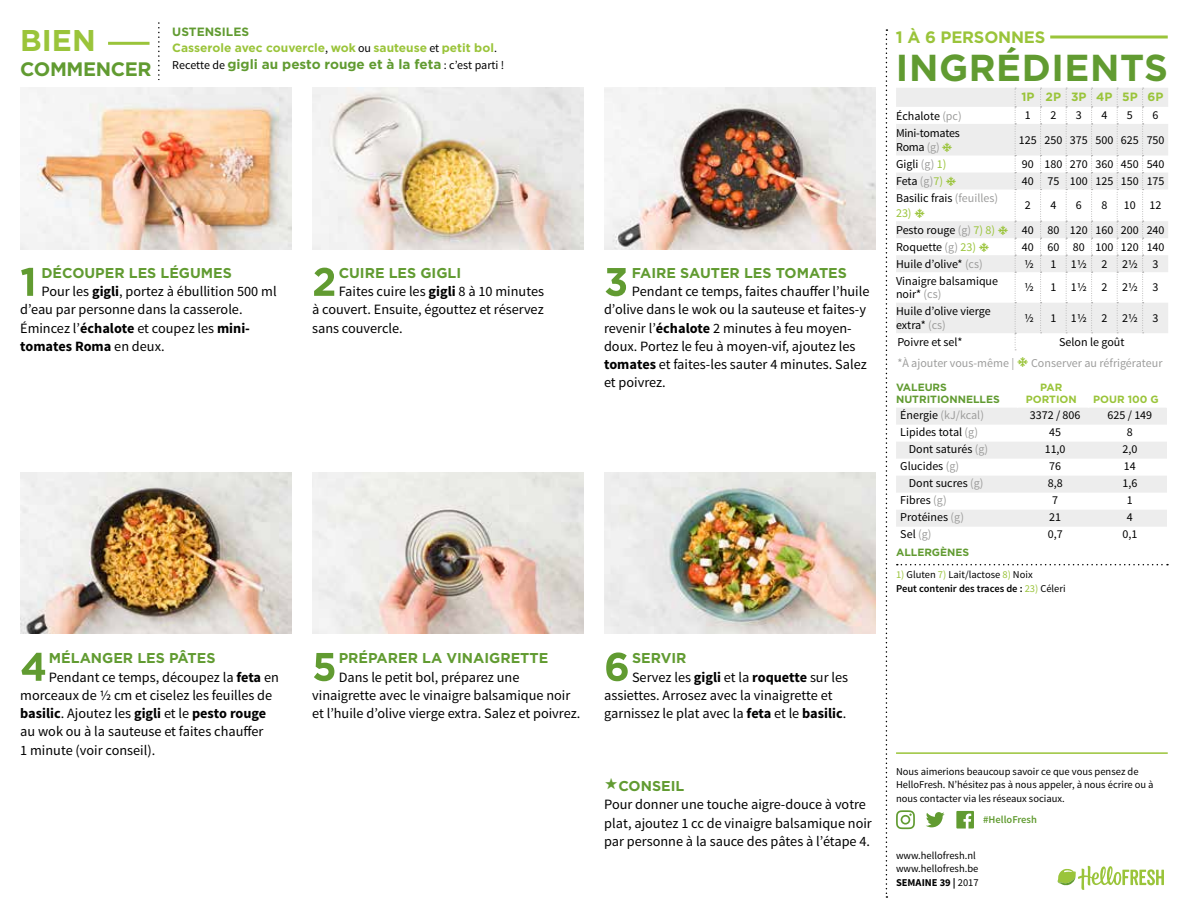
<style>
.page{position:relative;width:1188px;height:918px;background:#fff}
.page>*{position:absolute;margin:0;border:0;box-sizing:border-box;transform-origin:0 0}
.t1{font:700 37.5px "Gotham";letter-spacing:.015em;color:#619b31}
.t2{font:700 30px "Gotham";color:#9ac43a}
.t3{font:700 19.5px "Gotham";letter-spacing:-.02em;color:#619b31}
.t4{font:700 16.5px "Gotham";letter-spacing:-.01em;color:#9ac43a}
.t5{font:14.25px/18.3px "Source Sans Pro";color:#000}
.t6{font:700 14.25px "Gotham";color:#619b31}
.t7{font:700 13.5px "Gotham";color:#619b31}
.t8{font:12px/13.5px "Source Sans Pro";color:#000}
.t9{font:700 12px/15.6px "Gotham";color:#9ac43a}
.t10{font:12px "Source Sans Pro";color:#9d9d9c}
.t11{font:12px/14.7px "Source Sans Pro";letter-spacing:-.02em;color:#000}
.t12{font:10.5px/13.5px "Source Sans Pro";color:#000}
.t13{font:700 10.5px/12.6px "Gotham";color:#619b31}
.t14{font:700 10.5px/12.6px "Gotham";color:#9ac43a;text-align:center}
.t15{font:600 10.5px "Source Sans Pro";color:#619b31}
.s1{color:#619b31}
.s2{font-family:"Source Sans Pro";font-weight:400;color:#000}
.s3{font-family:"Source Sans Pro";font-weight:400;font-size:12px;color:#000}
.s4{font-weight:700}
.s5{color:#9d9d9c}
.s6{color:#9ac43a}
.s7{color:#000}
.s8{font-weight:600}
</style>
<div class="page">
<svg style="left:886px;top:29px;width:1px;height:869px"></svg>
<svg style="left:21px;top:268px;width:12px;height:28px"></svg>
<svg style="left:21px;top:653px;width:24px;height:28px"></svg>
<svg style="left:314px;top:268px;width:20px;height:28px"></svg>
<svg style="left:314px;top:653px;width:20px;height:28px"></svg>
<svg style="left:606px;top:268px;width:20px;height:28px"></svg>
<svg style="left:606px;top:652px;width:22px;height:29px"></svg>
<hr style="left:896px;top:752px;width:272px;height:2px;background:#9ac43a">
<hr style="left:108px;top:42px;width:42px;height:3px;background:#9ac43a">
<hr style="left:1050px;top:36px;width:118px;height:3px;background:#9ac43a">
<svg style="left:1058px;top:866px;width:106px;height:24px"></svg>
<svg style="left:896px;top:810px;width:19px;height:19px"></svg>
<svg style="left:926px;top:812px;width:19px;height:15px"></svg>
<svg style="left:956px;top:811px;width:18px;height:18px"></svg>
<svg style="left:896px;top:408px;width:271px;height:119px"></svg>
<svg style="left:897px;top:564px;width:271px;height:1px"></svg>
<img style="left:20px;top:88px;width:272px;height:162px">
<img style="left:312px;top:88px;width:272px;height:162px">
<img style="left:604px;top:88px;width:272px;height:162px">
<img style="left:20px;top:472px;width:272px;height:162px">
<img style="left:312px;top:472px;width:272px;height:162px">
<img style="left:604px;top:472px;width:272px;height:162px">
<svg style="left:158px;top:22px;width:718px;height:66px"></svg>
<svg style="left:896px;top:88px;width:272px;height:262px"></svg>
<h2 class="t2" style="left:20px;top:20px;width:77px">BIEN</h2>
<h3 class="t3" style="left:20px;top:56px;width:133px">COMMENCER</h3>
<p class="t9" style="left:172px;top:24px;width:326px"><span class="s1">USTENSILES<br></span>Casserole avec couvercle<span class="s2">,</span> wok <span class="s2">ou</span> sauteuse <span class="s2">et</span> petit bol<span class="s2">.</span></p>
<p class="t7" style="left:172px;top:55px;width:334px"><span class="s3">Recette de</span> gigli au pesto rouge et à la feta <span class="s3">: c’est parti !</span></p>
<p class="t6" style="left:41px;top:263px;width:192px">DÉCOUPER LES LÉGUMES</p>
<p class="t5" style="left:20px;top:283px;width:258px;text-indent:21px">Pour les <span class="s4">gigli</span>, portez à ébullition 500 ml d’eau par personne dans la casserole.<br>Émincez l’<span class="s4">échalote</span> et coupez les <span class="s4">mini&shy;tomates Roma</span> en deux.</p>
<p class="t6" style="left:339px;top:263px;width:124px">CUIRE LES GIGLI</p>
<p class="t5" style="left:312px;top:283px;width:233px;text-align:justify;text-indent:27px">Faites cuire les <span class="s4">gigli</span> 8 à 10 minutes à couvert. Ensuite, égouttez et réservez sans couvercle.</p>
<p class="t6" style="left:49px;top:649px;width:168px">MÉLANGER LES PÂTES</p>
<p class="t5" style="left:20px;top:668px;width:260px;text-indent:29px">Pendant ce temps, découpez la <span class="s4">feta</span> en morceaux de ½ cm et ciselez les feuilles de <span class="s4">basilic</span>. Ajoutez les <span class="s4">gigli</span> et le <span class="s4">pesto rouge </span>au wok ou à la sauteuse et faites chauffer<br>1 minute (voir conseil).</p>
<p class="t6" style="left:339px;top:649px;width:211px">PRÉPARER LA VINAIGRETTE</p>
<p class="t5" style="left:312px;top:668px;width:270px;text-indent:26px">Dans le petit bol, préparez une vinaigrette avec le vinaigre balsamique noir et l’huile d’olive vierge extra. Salez et poivrez.</p>
<p class="t6" style="left:632px;top:263px;width:216px">FAIRE SAUTER LES TOMATES</p>
<p class="t5" style="left:604px;top:283px;width:267px;text-indent:28px">Pendant ce temps, faites chauffer l’huile d’olive dans le wok ou la sauteuse et faites-y revenir l’<span class="s4">échalote</span> 2 minutes à feu moyen&shy;doux. Portez le feu à moyen-vif, ajoutez les <span class="s4">tomates</span> et faites-les sauter 4 minutes. Salez et poivrez.</p>
<p class="t6" style="left:632px;top:649px;width:56px">SERVIR</p>
<p class="t5" style="left:604px;top:668px;width:246px;text-indent:28px">Servez les <span class="s4">gigli</span> et la <span class="s4">roquette</span> sur les assiettes. Arrosez avec la vinaigrette et garnissez le plat avec la <span class="s4">feta</span> et le <span class="s4">basilic</span>.</p>
<p class="t6" style="left:604px;top:777px;width:82px">▼CONSEIL</p>
<p class="t5" style="left:604px;top:796px;width:269px">Pour donner une touche aigre-douce à votre plat, ajoutez 1 cc de vinaigre balsamique noir par personne à la sauce des pâtes à l’étape 4.</p>
<p class="t4" style="left:896px;top:26px;width:151px">1 À 6 PERSONNES</p>
<h1 class="t1" style="left:896px;top:43px;width:274px">INGRÉDIENTS</h1>
<p class="t9" style="left:1021px;top:89px;width:144px">1P 2P 3P 4P 5P 6P</p>
<p class="t8" style="left:896px;top:109px;width:67px">Échalote <span class="s5">(pc)</span></p>
<p class="t8" style="left:1025px;top:109px;width:7px">1</p>
<p class="t8" style="left:1050px;top:109px;width:7px">2</p>
<p class="t8" style="left:1076px;top:109px;width:7px">3</p>
<p class="t8" style="left:1101px;top:109px;width:7px">4</p>
<p class="t8" style="left:1127px;top:109px;width:7px">5</p>
<p class="t8" style="left:1153px;top:109px;width:7px">6</p>
<p class="t11" style="left:896px;top:126px;width:65px">Mini-tomates<br>Roma <span class="s5">(g)</span></p>
<p class="t8" style="left:1019px;top:133px;width:147px">125 250 375 500 625 750</p>
<p class="t8" style="left:896px;top:158px;width:52px">Gigli <span class="s5">(g)</span> <span class="s6">1)</span></p>
<p class="t8" style="left:1022px;top:157px;width:144px">90 180 270 360 450 540</p>
<p class="t8" style="left:896px;top:175px;width:48px">Feta <span class="s5">(g)</span><span class="s6">7)</span></p>
<p class="t8" style="left:1022px;top:174px;width:144px">40 75 100 125 150 175</p>
<p class="t8" style="left:896px;top:191px;width:104px;line-height:14.7px">Basilic frais <span class="s5">(feuilles)<br></span><span class="s6">23)</span></p>
<p class="t8" style="left:1025px;top:199px;width:7px">2</p>
<p class="t8" style="left:1050px;top:199px;width:7px">4</p>
<p class="t8" style="left:1076px;top:199px;width:7px">6</p>
<p class="t8" style="left:1101px;top:199px;width:7px">8</p>
<p class="t8" style="left:1124px;top:199px;width:39px">10 12</p>
<p class="t8" style="left:896px;top:223px;width:101px">Pesto rouge <span class="s5">(g)</span> <span class="s6">7) 8)</span></p>
<p class="t8" style="left:1022px;top:223px;width:144px">40 80 120 160 200 240</p>
<p class="t8" style="left:896px;top:240px;width:82px">Roquette <span class="s5">(g)</span> <span class="s6">23)</span></p>
<p class="t8" style="left:1022px;top:240px;width:144px">40 60 80 100 120 140</p>
<p class="t8" style="left:896px;top:257px;width:88px">Huile d’olive* <span class="s5">(cs)</span></p>
<p class="t8" style="left:1024px;top:257px;width:11px">1/2</p>
<p class="t8" style="left:1050px;top:257px;width:110px">1 11/2 2 21/2 3</p>
<p class="t8" style="left:896px;top:274px;width:104px">Vinaigre balsamique noir* <span class="s5">(cs)</span></p>
<p class="t8" style="left:1024px;top:281px;width:11px">1/2</p>
<p class="t8" style="left:1050px;top:281px;width:110px">1 11/2 2 21/2 3</p>
<p class="t8" style="left:896px;top:305px;width:96px">Huile d’olive vierge extra* <span class="s5">(cs)</span></p>
<p class="t8" style="left:1024px;top:311px;width:11px">1/2</p>
<p class="t8" style="left:1050px;top:311px;width:110px">1 11/2 2 21/2 3</p>
<p class="t8" style="left:897px;top:335px;width:67px">Poivre et sel*</p>
<p class="t8" style="left:1059px;top:335px;width:67px">Selon le goût</p>
<p class="t10" style="left:897px;top:356px;width:119px">*À ajouter vous-même |</p>
<p class="t10" style="left:1031px;top:356px;width:133px">Conserver au réfrigérateur</p>
<p class="t13" style="left:896px;top:381px;width:105px">VALEURS<br>NUTRITIONNELLES</p>
<p class="t14" style="left:1026px;top:381px;width:53px">PAR<br>PORTION</p>
<p class="t14" style="left:1093px;top:393px;width:67px">POUR 100 G</p>
<p class="t10" style="left:900px;top:408px;width:85px"><span class="s7">Énergie</span> (kJ/kcal)</p>
<p class="t8" style="left:1030px;top:409px;width:52px">3372 / 806</p>
<p class="t8" style="left:1108px;top:409px;width:46px">625 / 149</p>
<p class="t8" style="left:900px;top:426px;width:79px">Lipides total <span class="s5">(g)</span></p>
<p class="t8" style="left:1049px;top:426px;width:13px">45</p>
<p class="t8" style="left:1127px;top:426px;width:7px">8</p>
<p class="t8" style="left:909px;top:443px;width:81px">Dont saturés <span class="s5">(g)</span></p>
<p class="t8" style="left:1045px;top:443px;width:22px">11,0</p>
<p class="t8" style="left:1122px;top:443px;width:16px">2,0</p>
<p class="t8" style="left:900px;top:460px;width:60px">Glucides <span class="s5">(g)</span></p>
<p class="t8" style="left:1049px;top:460px;width:13px">76</p>
<p class="t8" style="left:1124px;top:460px;width:13px">14</p>
<p class="t8" style="left:909px;top:477px;width:76px">Dont sucres <span class="s5">(g)</span></p>
<p class="t8" style="left:1048px;top:477px;width:16px">8,8</p>
<p class="t8" style="left:1122px;top:477px;width:16px">1,6</p>
<p class="t8" style="left:900px;top:494px;width:48px">Fibres <span class="s5">(g)</span></p>
<p class="t8" style="left:1052px;top:494px;width:7px">7</p>
<p class="t8" style="left:1127px;top:494px;width:7px">1</p>
<p class="t8" style="left:900px;top:511px;width:65px">Protéines <span class="s5">(g)</span></p>
<p class="t8" style="left:1049px;top:511px;width:13px">21</p>
<p class="t8" style="left:1127px;top:511px;width:7px">4</p>
<p class="t8" style="left:900px;top:528px;width:33px">Sel <span class="s5">(g)</span></p>
<p class="t8" style="left:1048px;top:528px;width:16px">0,7</p>
<p class="t8" style="left:1122px;top:528px;width:16px">0,1</p>
<p class="t13" style="left:896px;top:546px;width:75px">ALLERGÈNES</p>
<p class="t12" style="left:896px;top:568px;width:171px"><span class="s6">1)</span> Gluten <span class="s6">7)</span> Lait/lactose <span class="s6">8)</span> Noix<br><span class="s8">Peut contenir des traces de :</span> <span class="s6">23)</span> Céleri</p>
<p class="t12" style="left:896px;top:765px;width:259px">Nous aimerions beaucoup savoir ce que vous pensez de<br>HelloFresh. N’hésitez pas à nous appeler, à nous écrire ou à nous contacter via les réseaux sociaux.</p>
<p class="t15" style="left:983px;top:813px;width:55px">#HelloFresh</p>
<p class="t12" style="left:896px;top:849px;width:84px">www.hellofresh.nl www.hellofresh.be<br><span class="s4">SEMAINE 39 |</span> 2017</p>
</div>
